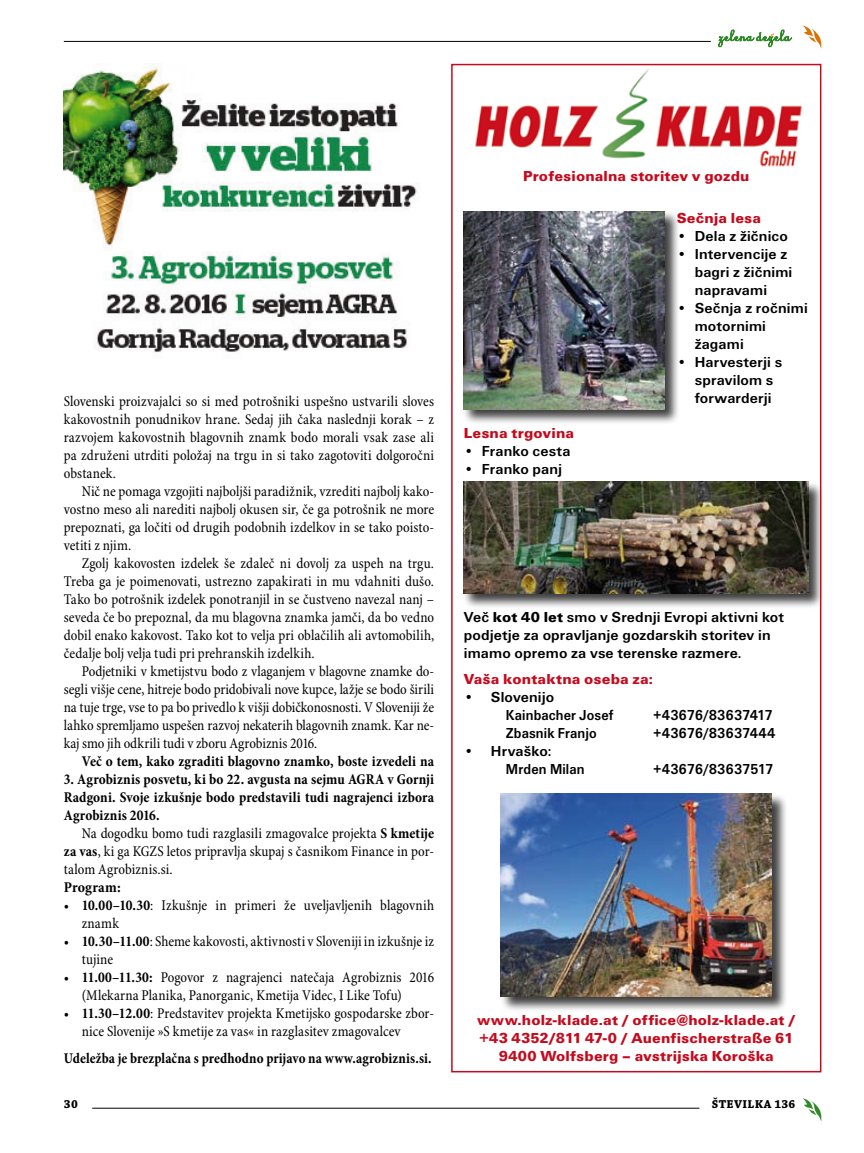
<style>
.page{position:relative;width:864px;height:1153px;background:#fff}
.page>*{position:absolute;margin:0;border:0;box-sizing:border-box;transform-origin:0 0}
.t1{font:condensed 15px/18px "Minion Pro";letter-spacing:.005em;color:#000;text-align:justify;scale:.96 1}
.t2{font:700 15px/18px "Unitus TEE";letter-spacing:.01em;color:#000}
.t3{font:15px/18px "Unitus TEE Blac";letter-spacing:.01em;color:#c50a1d;text-align:center}
.t4{font:700 condensed 15px/18px "Minion Pro";letter-spacing:.005em;color:#000;text-align:justify;scale:.96 1}
.t5{font:700 condensed 15px "Minion Pro";letter-spacing:.005em;color:#000;scale:.94 1}
.t6{font:700 15px "Unitus TEE";letter-spacing:-.015em;color:#000;scale:.9 1}
.t7{font:700 15px "Unitus TEE";letter-spacing:-.01em;color:#000;scale:.9 1}
.t8{font:700 15px "Unitus TEE";letter-spacing:.01em;color:#000;scale:.9 1}
.t9{font:700 condensed 15px "Minion Pro";letter-spacing:.005em;color:#000}
.t10{font:12px "Chaparral Pro Bold Capt";letter-spacing:.03em;color:#000}
.s1{font-weight:700}
.s2{font-family:"Unitus TEE Blac";font-weight:400}
</style>
<div class="page">
<img style="left:475px;top:69px;width:327px;height:98px">
<div style="left:462px;top:211px;width:225px;height:224px;background:#000;opacity:.75"></div>
<img style="left:463px;top:211px;width:201px;height:198px">
<div style="left:462px;top:481px;width:367px;height:134px;background:#000;opacity:.75"></div>
<img style="left:463px;top:481px;width:344px;height:112px">
<div style="left:499px;top:792px;width:294px;height:226px;background:#000;opacity:.75"></div>
<img style="left:500px;top:793px;width:271px;height:203px">
<div style="left:451px;top:64px;width:370px;height:1008px;border:2px solid #c50a1d"></div>
<img style="left:64px;top:64px;width:355px;height:289px">
<svg style="left:803px;top:1098px;width:19px;height:23px"></svg>
<hr style="left:64px;top:41px;width:646px;height:1px;background:#000">
<hr style="left:92px;top:1107px;width:607px;height:1px;background:#000">
<svg style="left:803px;top:26px;width:19px;height:23px"></svg>
<svg style="left:718px;top:30px;width:73px;height:17px"></svg>
<p class="t3" style="left:523px;top:167px;width:228px">Profesionalna storitev v gozdu</p>
<p class="t3" style="left:676px;top:209px;width:86px">Sečnja lesa</p>
<p class="t2" style="left:676px;top:227px;width:113px">• Dela z žičnico</p>
<p class="t2" style="left:694px;top:245px;width:99px;text-indent:-18px">• Intervencije z bagri z žičnimi napravami</p>
<p class="t2" style="left:694px;top:299px;width:114px;text-indent:-18px">• Sečnja z ročnimi motornimi žagami</p>
<p class="t2" style="left:694px;top:353px;width:89px;text-indent:-18px">• Harvesterji s spravilom s forwarderji</p>
<p class="t3" style="left:463px;top:424px;width:112px">Lesna trgovina</p>
<p class="t2" style="left:463px;top:442px;width:108px">• Franko cesta</p>
<p class="t2" style="left:463px;top:460px;width:100px">• Franko panj</p>
<p class="t1" style="left:64px;top:393px;width:387px">Slovenski proizvajalci so si med potrošniki uspešno ustvarili sloves kakovostnih ponudnikov hrane. Sedaj jih čaka naslednji korak – z razvojem kakovostnih blagovnih znamk bodo morali vsak zase ali pa združeni utrditi položaj na trgu in si tako zagotoviti dolgoročni obstanek.</p>
<p class="t1" style="left:64px;top:483px;width:387px;text-indent:18px">Nič ne pomaga vzgojiti najboljši paradižnik, vzrediti najbolj kako&shy;vostno meso ali narediti najbolj okusen sir, če ga potrošnik ne more prepoznati, ga ločiti od drugih podobnih izdelkov in se tako poisto&shy;vetiti z njim.</p>
<p class="t1" style="left:64px;top:555px;width:387px;text-indent:18px">Zgolj kakovosten izdelek še zdaleč ni dovolj za uspeh na trgu.<br>Treba ga je poimenovati, ustrezno zapakirati in mu vdahniti dušo.<br>Tako bo potrošnik izdelek ponotranjil in se čustveno navezal nanj – seveda če bo prepoznal, da mu blagovna znamka jamči, da bo vedno dobil enako kakovost. Tako kot to velja pri oblačilih ali avtomobilih, čedalje bolj velja tudi pri prehranskih izdelkih.</p>
<p class="t1" style="left:64px;top:663px;width:387px;text-indent:18px">Podjetniki v kmetijstvu bodo z vlaganjem v blagovne znamke do&shy;segli višje cene, hitreje bodo pridobivali nove kupce, lažje se bodo širili na tuje trge, vse to pa bo privedlo k višji dobičkonosnosti. V Sloveniji že lahko spremljamo uspešen razvoj nekaterih blagovnih znamk. Kar ne&shy;kaj smo jih odkrili tudi v zboru Agrobiznis 2016.</p>
<p class="t4" style="left:82px;top:752px;width:368px">Več o tem, kako zgraditi blagovno znamko, boste izvedeli na</p>
<p class="t4" style="left:64px;top:770px;width:387px">3. Agrobiznis posvetu, ki bo 22. avgusta na sejmu AGRA v Gornji Radgoni. Svoje izkušnje bodo predstavili tudi nagrajenci izbora Agrobiznis 2016.</p>
<p class="t1" style="left:64px;top:825px;width:387px;text-indent:18px">Na dogodku bomo tudi razglasili zmagovalce projekta <span class="s1">S kmetije za vas</span>, ki ga KGZS letos pripravlja skupaj s časnikom Finance in por&shy;talom Agrobiznis.si.</p>
<p class="t9" style="left:64px;top:877px;width:58px">Program:</p>
<p class="t1" style="left:82px;top:897px;width:368px;text-indent:-18px">• <span class="s1">10.00–10.30</span>: Izkušnje in primeri že uveljavljenih blagovnih znamk</p>
<p class="t1" style="left:82px;top:933px;width:368px;text-indent:-18px">• <span class="s1">10.30–11.00</span>: Sheme kakovosti, aktivnosti v Sloveniji in izkušnje iz tujine</p>
<p class="t1" style="left:82px;top:969px;width:368px;text-indent:-18px">• <span class="s1">11.00–11.30:</span> Pogovor z nagrajenci natečaja Agrobiznis 2016 (Mlekarna Planika, Panorganic, Kmetija Videc, I Like Tofu)</p>
<p class="t1" style="left:82px;top:1005px;width:368px;text-indent:-18px">• <span class="s1">11.30–12.00</span>: Predstavitev projekta Kmetijsko gospodarske zbor&shy;nice Slovenije »S kmetije za vas« in razglasitev zmagovalcev</p>
<p class="t5" style="left:64px;top:1047px;width:393px">Udeležba je brezplačna s predhodno prijavo na www.agrobiznis.si.</p>
<p class="t10" style="left:64px;top:1097px;width:16px">30</p>
<p class="t10" style="left:711px;top:1097px;width:85px">ŠTEVILKA 136</p>
<p class="t2" style="left:463px;top:607px;width:321px">Več <span class="s2">kot 40 let</span> smo v Srednji Evropi aktivni kot podjetje za opravljanje gozdarskih storitev in imamo opremo za vse terenske razmere.</p>
<p class="t3" style="left:463px;top:670px;width:190px">Vaša kontaktna oseba za:</p>
<p class="t2" style="left:505px;top:688px;width:109px;text-indent:-42px">• Slovenijo<br>Kainbacher Josef</p>
<p class="t6" style="left:652px;top:706px;width:135px">+43676/83637417</p>
<p class="t8" style="left:505px;top:724px;width:102px">Zbasnik Franjo</p>
<p class="t7" style="left:652px;top:724px;width:138px">+43676/83637444</p>
<p class="t2" style="left:505px;top:742px;width:80px;text-indent:-42px">• Hrvaško:<br>Mrden Milan</p>
<p class="t6" style="left:652px;top:760px;width:135px">+43676/83637517</p>
<p class="t3" style="left:477px;top:1011px;width:319px">www.holz-klade.at / office@holz-klade.at / +43 4352/811 47-0 / Auenfischerstraße 61<br>9400 Wolfsberg – avstrijska Koroška</p>
</div>
